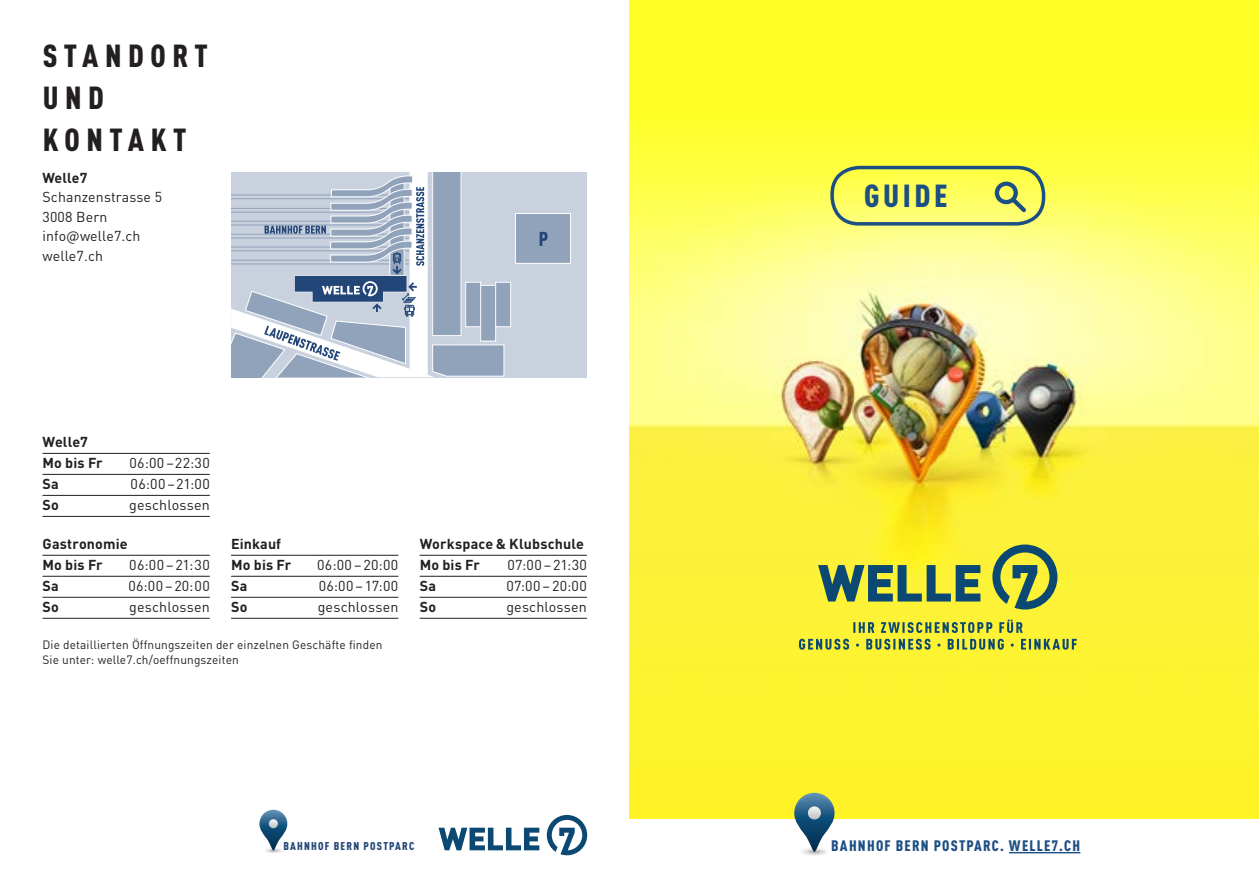
<style>
.page{position:relative;width:1259px;height:893px;background:#fff}
.page>*{position:absolute;margin:0;border:0;box-sizing:border-box;transform-origin:0 0}
.t1{font:900 condensed 31.5px/42px "DIN Pro";letter-spacing:.21em;color:#231f20}
.t2{font:900 condensed 31.5px "DIN Pro";letter-spacing:.11em;color:#1c4f83}
.t3{font:900 condensed 15px "DIN Pro";letter-spacing:.085em;color:#1c4f83}
.t4{font:14.25px/19.5px "DIN Pro";letter-spacing:.01em;color:#231f20}
.t5{font:700 14.25px/21px "DIN Pro";letter-spacing:.01em;color:#231f20}
.t6{font:12px/15px "DIN Pro";letter-spacing:.01em;color:#231f20}
.t7{font:900 condensed 11.25px "DIN Pro";letter-spacing:.11em;color:#234678}
</style>
<div class="page">
<img style="left:629px;top:0;width:630px;height:819px">
<div style="left:830px;top:166px;width:215px;height:60px;border:4px solid #1c4f83;border-radius:27px"></div>
<svg style="left:994px;top:182px;width:32px;height:30px"></svg>
<svg style="left:794px;top:793px;width:40px;height:59px"></svg>
<hr style="left:1009px;top:852px;width:71px;height:1px;background:#1c4f83">
<svg style="left:818px;top:565px;width:162px;height:36px;background:#769457"></svg>
<svg style="left:992px;top:544px;width:65px;height:65px;background:#92a751"></svg>
<svg style="left:799px;top:639px;width:277px;height:11px;background:#9daf4b"></svg>
<svg style="left:853px;top:620px;width:169px;height:13px;background:#a4b34b"></svg>
<div style="left:231px;top:172px;width:356px;height:205px;background:#c8d1dd"></div>
<div style="left:496px;top:282px;width:15px;height:45px;background:#91a2bb"></div>
<div style="left:495px;top:282px;width:16px;height:45px;border:1px solid #fff"></div>
<div style="left:515px;top:213px;width:55px;height:50px;background:#91a2bb"></div>
<div style="left:515px;top:213px;width:56px;height:51px;border:1px solid #fff"></div>
<svg style="left:539px;top:232px;width:8px;height:14px"></svg>
<svg style="left:231px;top:172px;width:273px;height:205px"></svg>
<hr style="left:43px;top:555px;width:167px;height:1px;background:#231f20">
<hr style="left:43px;top:576px;width:167px;height:1px;background:#231f20">
<hr style="left:43px;top:597px;width:167px;height:1px;background:#231f20">
<hr style="left:43px;top:618px;width:167px;height:1px;background:#231f20">
<hr style="left:43px;top:453px;width:167px;height:1px;background:#231f20">
<hr style="left:43px;top:474px;width:167px;height:1px;background:#231f20">
<hr style="left:43px;top:495px;width:167px;height:1px;background:#231f20">
<hr style="left:43px;top:516px;width:167px;height:1px;background:#231f20">
<hr style="left:231px;top:555px;width:167px;height:1px;background:#231f20">
<hr style="left:231px;top:576px;width:167px;height:1px;background:#231f20">
<hr style="left:231px;top:597px;width:167px;height:1px;background:#231f20">
<hr style="left:231px;top:618px;width:167px;height:1px;background:#231f20">
<hr style="left:420px;top:555px;width:167px;height:1px;background:#231f20">
<hr style="left:420px;top:576px;width:167px;height:1px;background:#231f20">
<hr style="left:420px;top:597px;width:167px;height:1px;background:#231f20">
<hr style="left:420px;top:618px;width:167px;height:1px;background:#231f20">
<svg style="left:438px;top:828px;width:101px;height:22px"></svg>
<svg style="left:547px;top:815px;width:40px;height:40px"></svg>
<img style="left:265px;top:850px;width:17px;height:3px">
<svg style="left:259px;top:810px;width:28px;height:40px"></svg>
<h1 class="t1" style="left:43px;top:31px;width:166px">STANDORT<br>UND<br>KONTAKT</h1>
<p class="t5" style="left:43px;top:166px;width:46px">Welle7</p>
<p class="t4" style="left:43px;top:186px;width:121px">Schanzenstrasse 5<br>3008 Bern info@welle7.ch welle7.ch</p>
<p class="t5" style="left:43px;top:430px;width:62px">Welle7<br>Mo bis Fr</p>
<p class="t4" style="left:130px;top:452px;width:82px">06:00–22:30</p>
<p class="t5" style="left:43px;top:472px;width:18px">Sa</p>
<p class="t4" style="left:131px;top:473px;width:81px">06:00–21:00</p>
<p class="t5" style="left:43px;top:493px;width:18px">So</p>
<p class="t4" style="left:129px;top:494px;width:82px">geschlossen</p>
<p class="t5" style="left:43px;top:532px;width:87px">Gastronomie<br>Mo bis Fr</p>
<p class="t4" style="left:129px;top:554px;width:82px">06:00–21:30</p>
<p class="t5" style="left:231px;top:532px;width:62px">Einkauf<br>Mo bis Fr</p>
<p class="t4" style="left:317px;top:554px;width:83px">06:00–20:00</p>
<p class="t5" style="left:420px;top:532px;width:166px">Workspace &amp; Klubschule<br>Mo bis Fr</p>
<p class="t4" style="left:507px;top:554px;width:81px">07:00–21:30</p>
<p class="t5" style="left:43px;top:574px;width:18px">Sa</p>
<p class="t4" style="left:128px;top:575px;width:83px">06:00–20:00</p>
<p class="t5" style="left:43px;top:595px;width:18px">So</p>
<p class="t4" style="left:129px;top:596px;width:82px">geschlossen</p>
<p class="t5" style="left:231px;top:574px;width:18px">Sa</p>
<p class="t4" style="left:319px;top:575px;width:81px">06:00–17:00</p>
<p class="t5" style="left:231px;top:595px;width:18px">So</p>
<p class="t4" style="left:318px;top:596px;width:82px">geschlossen</p>
<p class="t5" style="left:420px;top:574px;width:18px">Sa</p>
<p class="t4" style="left:506px;top:575px;width:82px">07:00–20:00</p>
<p class="t5" style="left:420px;top:595px;width:18px">So</p>
<p class="t4" style="left:506px;top:596px;width:82px">geschlossen</p>
<p class="t6" style="left:43px;top:636px;width:341px">Die detaillierten Öffnungszeiten der einzelnen Geschäfte finden<br>Sie unter: welle7.ch/oeffnungszeiten</p>
<p class="t7" style="left:283px;top:838px;width:132px">BAHNHOF BERN POSTPARC</p>
<h1 class="t2" style="left:864px;top:172px;width:85px">GUIDE</h1>
<p class="t3" style="left:831px;top:834px;width:251px">BAHNHOF BERN POSTPARC. WELLE7.CH</p>
</div>
